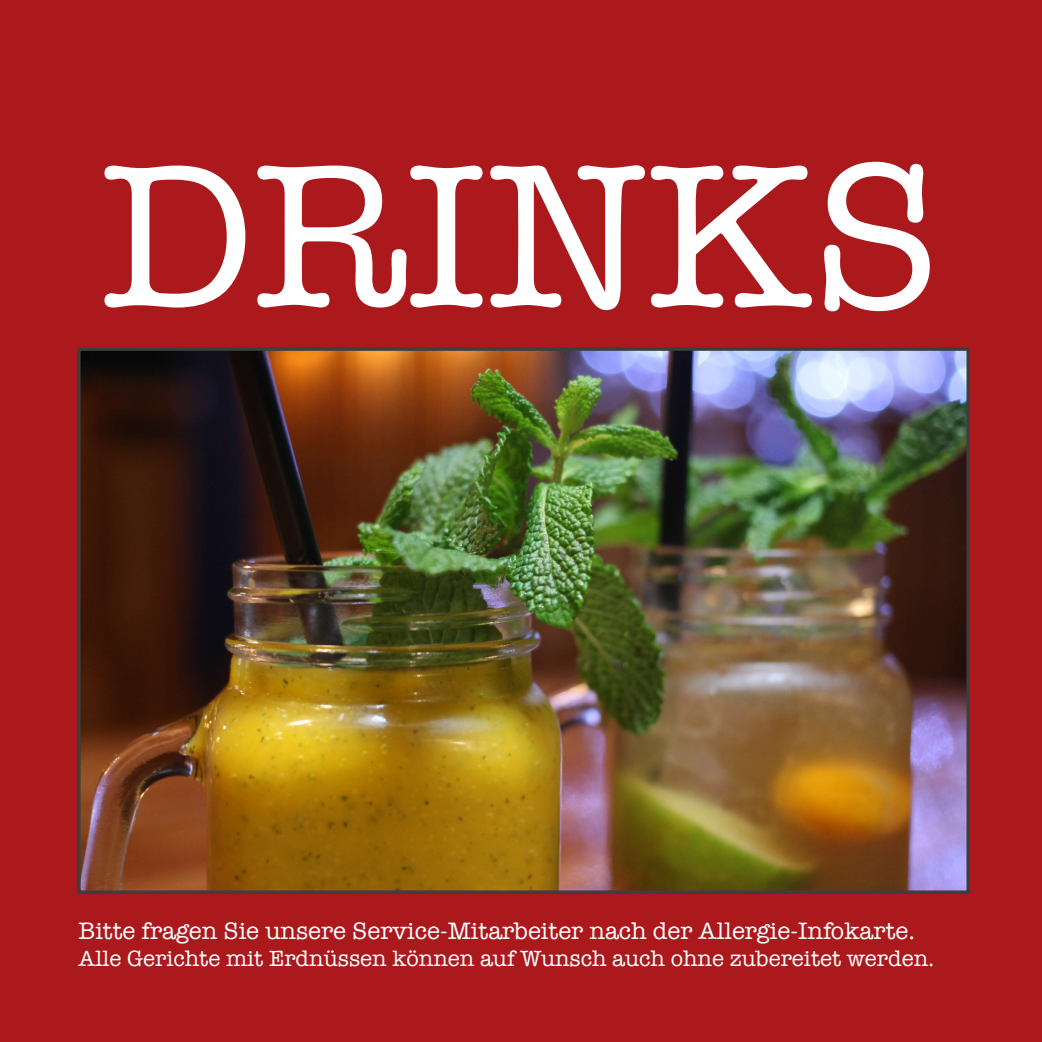
<style>
.page{position:relative;width:1042px;height:1042px;background:#ab191d}
.page>*{position:absolute;margin:0;border:0;box-sizing:border-box;transform-origin:0 0}
.t1{font:210px "American Typewriter";color:#fff}
.t2{font:24.5px "American Typewriter";color:#fff}
.t3{font:22.75px "American Typewriter";color:#fff}
</style>
<div class="page">
<img style="left:75px;top:345px;width:896px;height:550px">
<p class="t1" style="left:100px;top:76px;width:842px">DRINKS</p>
<p class="t2" style="left:78px;top:911px;width:838px">Bitte fragen Sie unsere Service-Mitarbeiter nach der Allergie-Infokarte.</p>
<p class="t3" style="left:78px;top:941px;width:857px">Alle Gerichte mit Erdnüssen können auf Wunsch auch ohne zubereitet werden.</p>
</div>
